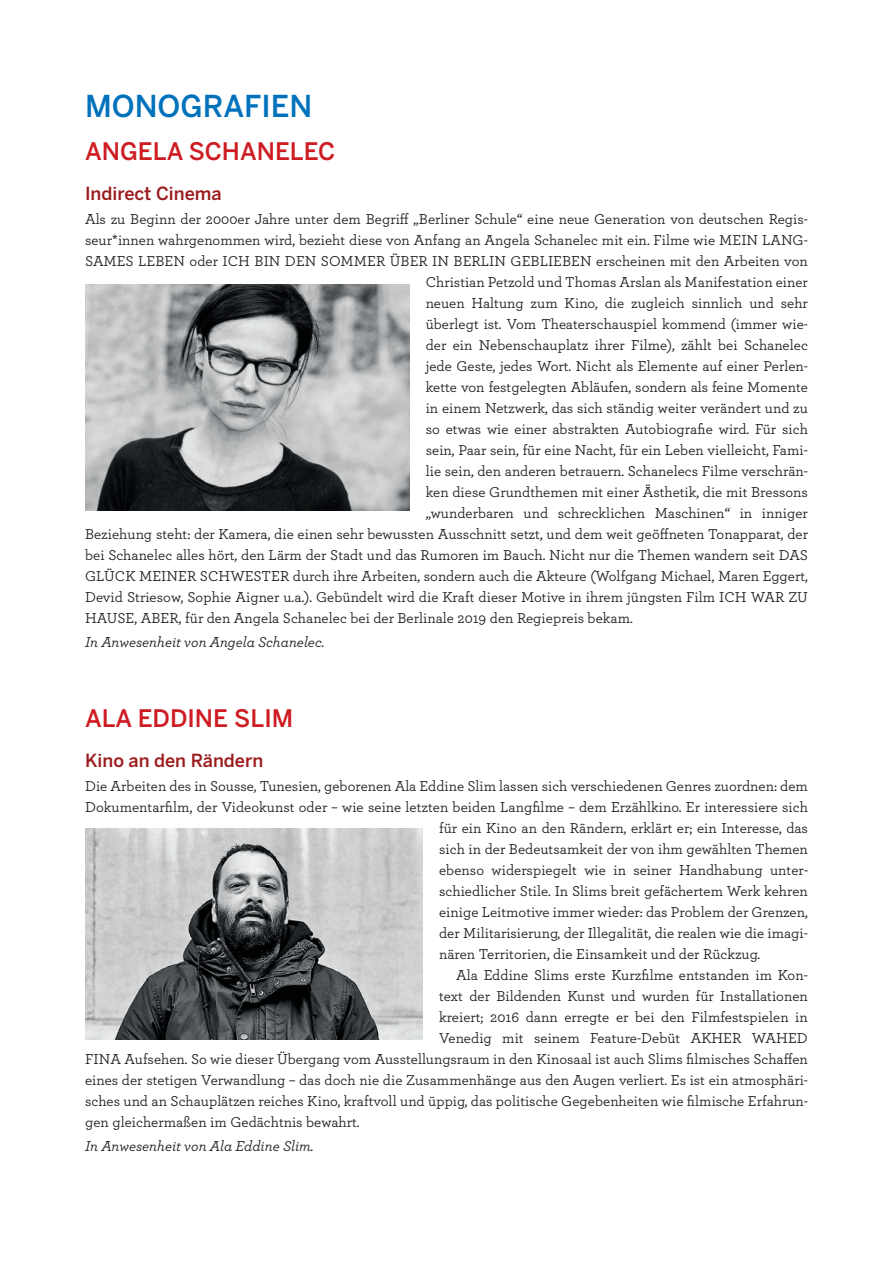
<style>
.page{position:relative;width:893px;height:1263px;background:#fff}
.page>*{position:absolute;margin:0;border:0;box-sizing:border-box;transform-origin:0 0}
.t1{font:500 30px "Benton Sans";color:#0072bc}
.t2{font:500 24px "Benton Sans";color:#ce1c23}
.t3{font:500 18px "Benton Sans";color:#9b1b1e}
.t4{font:15px "Archer Book V19";color:#231f20}
.t5{font:15px "Archer Book Italic V19";color:#231f20}
</style>
<div class="page">
<img style="left:85px;top:285px;width:324px;height:225px">
<img style="left:85px;top:828px;width:338px;height:211px">
<h1 class="t1" style="left:85px;top:95px;width:229px">MONOGRAFIEN</h1>
<h2 class="t2" style="left:85px;top:142px;width:252px">ANGELA SCHANELEC</h2>
<p class="t3" style="left:85px;top:187px;width:138px">Indirect Cinema</p>
<p class="t4" style="left:85px;top:213px;width:724px">Als zu Beginn der 2000er Jahre unter dem Begriff „Berliner Schule“ eine neue Generation von deutschen Regis-</p>
<p class="t4" style="left:85px;top:234px;width:724px">seur*innen wahrgenommen wird, bezieht diese von Anfang an Angela Schanelec mit ein. Filme wie MEIN LANG-</p>
<p class="t4" style="left:85px;top:255px;width:724px">SAMES LEBEN oder ICH BIN DEN SOMMER ÜBER IN BERLIN GEBLIEBEN erscheinen mit den Arbeiten von</p>
<p class="t4" style="left:426px;top:276px;width:384px">Christian Petzold und Thomas Arslan als Manifestation einer</p>
<p class="t4" style="left:426px;top:297px;width:384px">neuen Haltung zum Kino, die zugleich sinnlich und sehr</p>
<p class="t4" style="left:426px;top:318px;width:384px">überlegt ist. Vom Theaterschauspiel kommend (immer wie-</p>
<p class="t4" style="left:426px;top:339px;width:384px">der ein Nebenschauplatz ihrer Filme), zählt bei Schanelec</p>
<p class="t4" style="left:426px;top:360px;width:384px">jede Geste, jedes Wort. Nicht als Elemente auf einer Perlen-</p>
<p class="t4" style="left:426px;top:381px;width:384px">kette von festgelegten Abläufen, sondern als feine Momente</p>
<p class="t4" style="left:426px;top:402px;width:384px">in einem Netzwerk, das sich ständig weiter verändert und zu</p>
<p class="t4" style="left:426px;top:423px;width:384px">so etwas wie einer abstrakten Auto biografie wird. Für sich</p>
<p class="t4" style="left:426px;top:444px;width:384px">sein, Paar sein, für eine Nacht, für ein Leben vielleicht, Fami-</p>
<p class="t4" style="left:426px;top:465px;width:384px">lie sein, den anderen betrauern. Schanelecs Filme verschrän-</p>
<p class="t4" style="left:426px;top:486px;width:384px">ken diese Grundthemen mit einer Ästhetik, die mit Bressons</p>
<p class="t4" style="left:426px;top:507px;width:384px">„wunderbaren und schrecklichen Maschinen“ in inniger</p>
<p class="t4" style="left:85px;top:528px;width:724px">Beziehung steht: der Kamera, die einen sehr bewussten Ausschnitt setzt, und dem weit geöffneten Tonapparat, der</p>
<p class="t4" style="left:85px;top:549px;width:724px">bei Schanelec alles hört, den Lärm der Stadt und das Rumoren im Bauch. Nicht nur die Themen wandern seit DAS</p>
<p class="t4" style="left:85px;top:570px;width:724px">GLÜCK MEINER SCHWESTER durch ihre Arbeiten, sondern auch die Akteure (Wolfgang Michael, Maren Eggert,</p>
<p class="t4" style="left:85px;top:591px;width:724px">Devid Striesow, Sophie Aigner u.a.). Gebündelt wird die Kraft dieser Motive in ihrem jüngsten Film ICH WAR ZU</p>
<p class="t4" style="left:85px;top:612px;width:549px">HAUSE, ABER, für den Angela Schanelec bei der Berlinale 2019 den Regiepreis bekam.</p>
<p class="t5" style="left:85px;top:637px;width:241px">In Anwesenheit von Angela Schanelec.</p>
<h2 class="t2" style="left:85px;top:709px;width:210px">ALA EDDINE SLIM</h2>
<p class="t3" style="left:85px;top:754px;width:180px">Kino an den Rändern</p>
<p class="t4" style="left:85px;top:780px;width:724px">Die Arbeiten des in Sousse, Tunesien, geborenen Ala Eddine Slim lassen sich verschiedenen Genres zuordnen: dem</p>
<p class="t4" style="left:85px;top:801px;width:724px">Dokumentarfilm, der Videokunst oder – wie seine letzten beiden Langfilme – dem Erzählkino. Er interessiere sich</p>
<p class="t4" style="left:439px;top:822px;width:370px">für ein Kino an den Rändern, erklärt er; ein Interesse, das</p>
<p class="t4" style="left:439px;top:843px;width:370px">sich in der Bedeutsamkeit der von ihm gewählten Themen</p>
<p class="t4" style="left:439px;top:864px;width:371px">ebenso wider spiegelt wie in seiner Handhabung unter-</p>
<p class="t4" style="left:439px;top:885px;width:370px">schiedlicher Stile. In Slims breit gefächertem Werk kehren</p>
<p class="t4" style="left:439px;top:906px;width:370px">einige Leit motive immer wieder: das Problem der Grenzen,</p>
<p class="t4" style="left:439px;top:927px;width:370px">der Militarisierung, der Illegalität, die realen wie die imagi-</p>
<p class="t4" style="left:439px;top:948px;width:323px">nären Territorien, die Einsamkeit und der Rückzug.</p>
<p class="t4" style="left:456px;top:969px;width:353px">Ala Eddine Slims erste Kurzfilme entstanden im Kon-</p>
<p class="t4" style="left:439px;top:990px;width:370px">text der Bildenden Kunst und wurden für Installationen</p>
<p class="t4" style="left:439px;top:1011px;width:370px">kreiert; 2016 dann erregte er bei den Filmfest spielen in</p>
<p class="t4" style="left:439px;top:1032px;width:370px">Venedig mit seinem Feature-Debüt AKHER WAHED</p>
<p class="t4" style="left:85px;top:1053px;width:724px">FINA Aufsehen. So wie dieser Übergang vom Ausstellungsraum in den Kinosaal ist auch Slims filmisches Schaffen</p>
<p class="t4" style="left:85px;top:1074px;width:724px">eines der stetigen Verwandlung – das doch nie die Zusammenhänge aus den Augen verliert. Es ist ein atmosphäri-</p>
<p class="t4" style="left:85px;top:1095px;width:724px">sches und an Schauplätzen reiches Kino, kraftvoll und üppig, das politische Gegebenheiten wie filmische Erfahrun-</p>
<p class="t4" style="left:85px;top:1116px;width:276px">gen gleichermaßen im Gedächtnis bewahrt.</p>
<p class="t5" style="left:85px;top:1141px;width:230px">In Anwesenheit von Ala Eddine Slim.</p>
</div>
